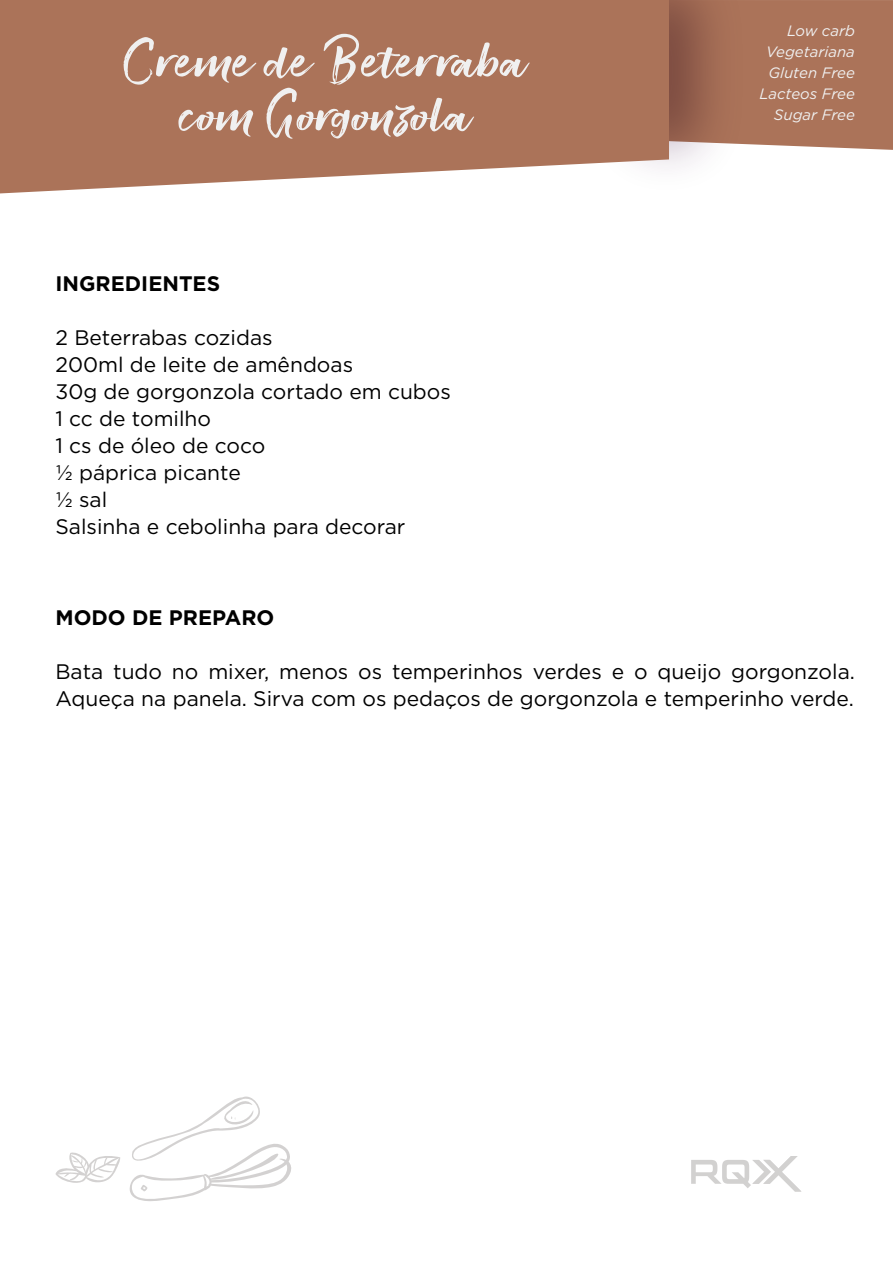
<style>
.page{position:relative;width:893px;height:1263px;background:#fff}
.page>*{position:absolute;margin:0;border:0;box-sizing:border-box;transform-origin:0 0}
.t1{font:63px/54px "Smithen";color:#f0f0f0;text-align:center;scale:1.19 1}
.t2{font:21px/27px "Gotham";color:#000}
.t3{font:700 21px "Gotham";color:#000}
.t4{font:italic 15px/21px "Gotham";color:#f0f0f0;text-align:right}
</style>
<div class="page">
<div style="left:745px;top:0;width:148px;height:150px;background:#ab7359"></div>
<img style="left:669px;top:0;width:76px;height:168px">
<svg style="left:0;top:0;width:669px;height:193px;background:#b27e67"></svg>
<svg style="left:129px;top:1096px;width:162px;height:105px"></svg>
<svg style="left:55px;top:1152px;width:65px;height:31px"></svg>
<svg style="left:691px;top:1156px;width:110px;height:35px"></svg>
<h1 class="t1" style="left:124px;top:36px;width:341px">Creme de Beterraba com Gorgonzola</h1>
<p class="t3" style="left:55px;top:270px;width:166px">INGREDIENTES</p>
<p class="t2" style="left:55px;top:324px;width:397px">2 Beterrabas cozidas<br>200ml de leite de amêndoas<br>30g de gorgonzola cortado em cubos<br>1 cc de tomilho<br>1 cs de óleo de coco<br>½ páprica picante<br>½ sal<br>Salsinha e cebolinha para decorar</p>
<p class="t4" style="left:759px;top:20px;width:97px">Low carb<br>Vegetariana<br>Gluten Free<br>Lacteos Free<br>Sugar Free</p>
<p class="t3" style="left:55px;top:603px;width:220px">MODO DE PREPARO</p>
<p class="t2" style="left:55px;top:657px;width:801px">Bata tudo no mixer, menos os temperinhos verdes e o queijo gorgonzola.<br>Aqueça na panela. Sirva com os pedaços de gorgonzola e temperinho verde.</p>
</div>
